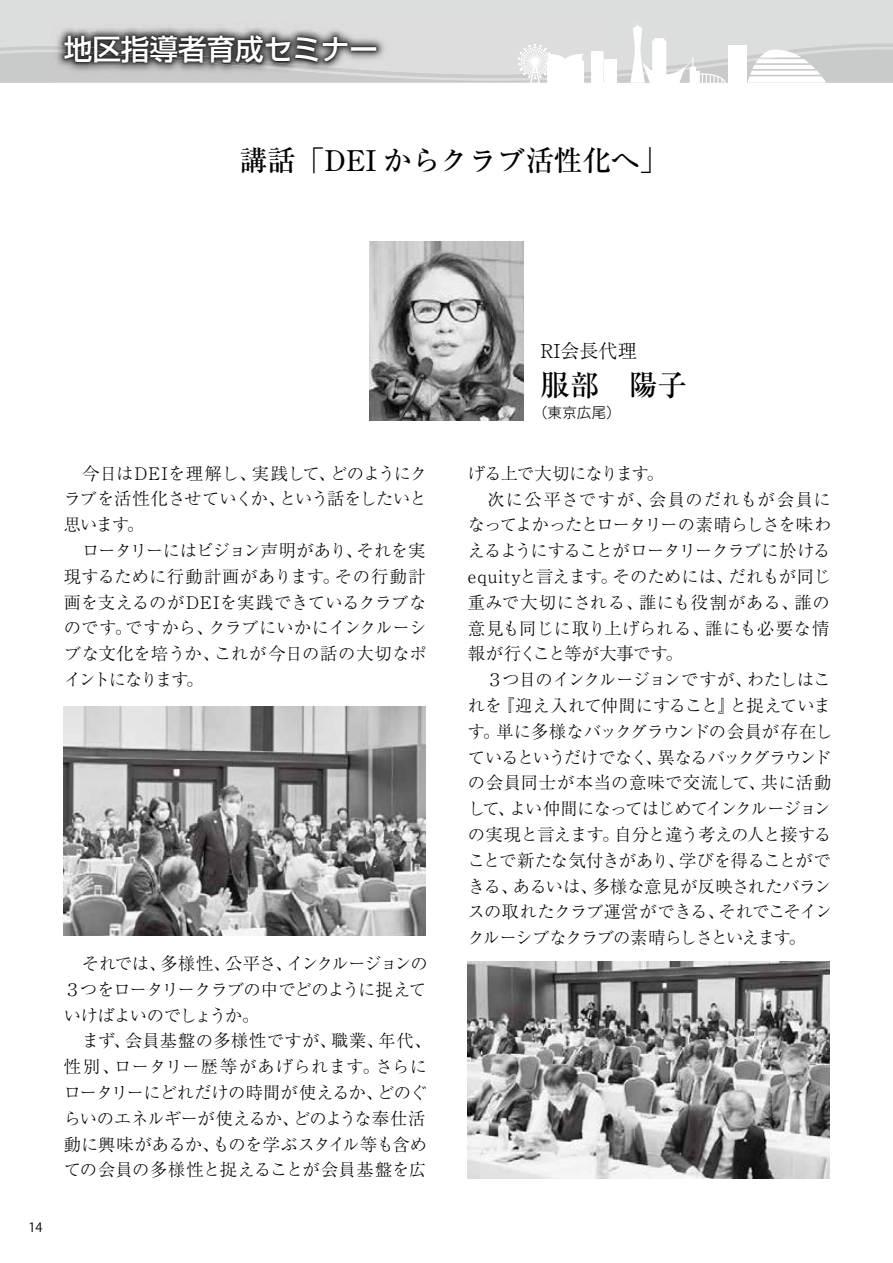
<style>
.page{position:relative;width:893px;height:1263px;background:#fff}
.page>*{position:absolute;margin:0;border:0;box-sizing:border-box;transform-origin:0 0}
.t1{font:500 29.4px "Ryumin Pro";color:#000}
.t2{font:500 28.5px "Ryumin Pr 6";color:#000}
.t3{font:500 28.5px "Shin Go Pro";color:#fff}
.t4{font:300 19.05px "Ryumin Pro";color:#000}
.t5{font:300 17.25px/25.8px "Ryumin Pro";letter-spacing:-.02em;color:#000}
.t6{font:300 14.55px "Gothic MB101 Pro";color:#000}
.t7{font:12.75px "Koz Go Pro";color:#000}
</style>
<div class="page">
<div style="left:0;top:0;width:893px;height:83px;background:#dcdddd"></div>
<svg style="left:0;top:25px;width:893px;height:58px"></svg>
<img style="left:370px;top:242px;width:153px;height:178px">
<img style="left:52px;top:25px;width:558px;height:34px">
<img style="left:604px;top:59px;width:6px;height:24px">
<img style="left:60px;top:78px;width:544px;height:5px">
<img style="left:60px;top:31px;width:544px;height:15px">
<img style="left:60px;top:46px;width:544px;height:32px">
<img style="left:550px;top:54px;width:34px;height:29px">
<img style="left:518px;top:45px;width:32px;height:38px">
<img style="left:591px;top:51px;width:12px;height:32px">
<img style="left:64px;top:707px;width:362px;height:229px">
<img style="left:467px;top:962px;width:362px;height:216px">
<h2 class="t3" style="left:64px;top:26px;width:316px">地区指導者育成セミナー</h2>
<h2 class="t2" style="left:239px;top:138px;width:430px">講話「DEI からクラブ活性化へ」</h2>
<p class="t5" style="left:64px;top:459px;width:365px">　今日はDEIを理解し、実践して、どのようにクラブを活性化させていくか、という話をしたいと思います。<br>　ロータリーにはビジョン声明があり、それを実現するために行動計画があります。その行動計画を支えるのがDEIを実践できているクラブなのです。ですから、クラブにいかにインクルーシブな文化を培うか、これが今日の話の大切なポイントになります。　</p>
<p class="t7" style="left:28px;top:1219px;width:16px">14</p>
<p class="t5" style="left:64px;top:949px;width:369px">　それでは、多様性、公平さ、インクルージョンの<br>３つをロータリークラブの中でどのように捉えていけばよいのでしょうか。<br>　まず、会員基盤の多様性ですが、職業、年代、性別、ロータリー歴等があげられます。さらにロータリーにどれだけの時間が使えるか、どのぐらいのエネルギーが使えるか、どのような奉仕活動に興味があるか、ものを学ぶスタイル等も含めての会員の多様性と捉えることが会員基盤を広</p>
<p class="t4" style="left:540px;top:336px;width:98px">RI会長代理</p>
<h1 class="t1" style="left:540px;top:362px;width:148px">服部　陽子</h1>
<p class="t6" style="left:533px;top:401px;width:89px">（東京広尾）</p>
<p class="t5" style="left:468px;top:459px;width:366px">げる上で大切になります。<br>　次に公平さですが、会員のだれもが会員になってよかったとロータリーの素晴らしさを味わえるようにすることがロータリークラブに於けるequityと言えます。そのためには、だれもが同じ重みで大切にされる、誰にも役割がある、誰の意見も同じに取り上げられる、誰にも必要な情報が行くこと等が大事です。<br>　３つ目のインクルージョンですが、わたしはこれを『迎え入れて仲間にすること』と捉えています。単に多様なバックグラウンドの会員が存在しているというだけでなく、異なるバックグラウンドの会員同士が本当の意味で交流して、共に活動して、よい仲間になってはじめてインクルージョンの実現と言えます。自分と違う考えの人と接することで新たな気付きがあり、学びを得ることができる、あるいは、多様な意見が反映されたバランスの取れたクラブ運営ができる、それでこそインクルーシブなクラブの素晴らしさといえます。</p>
</div>
